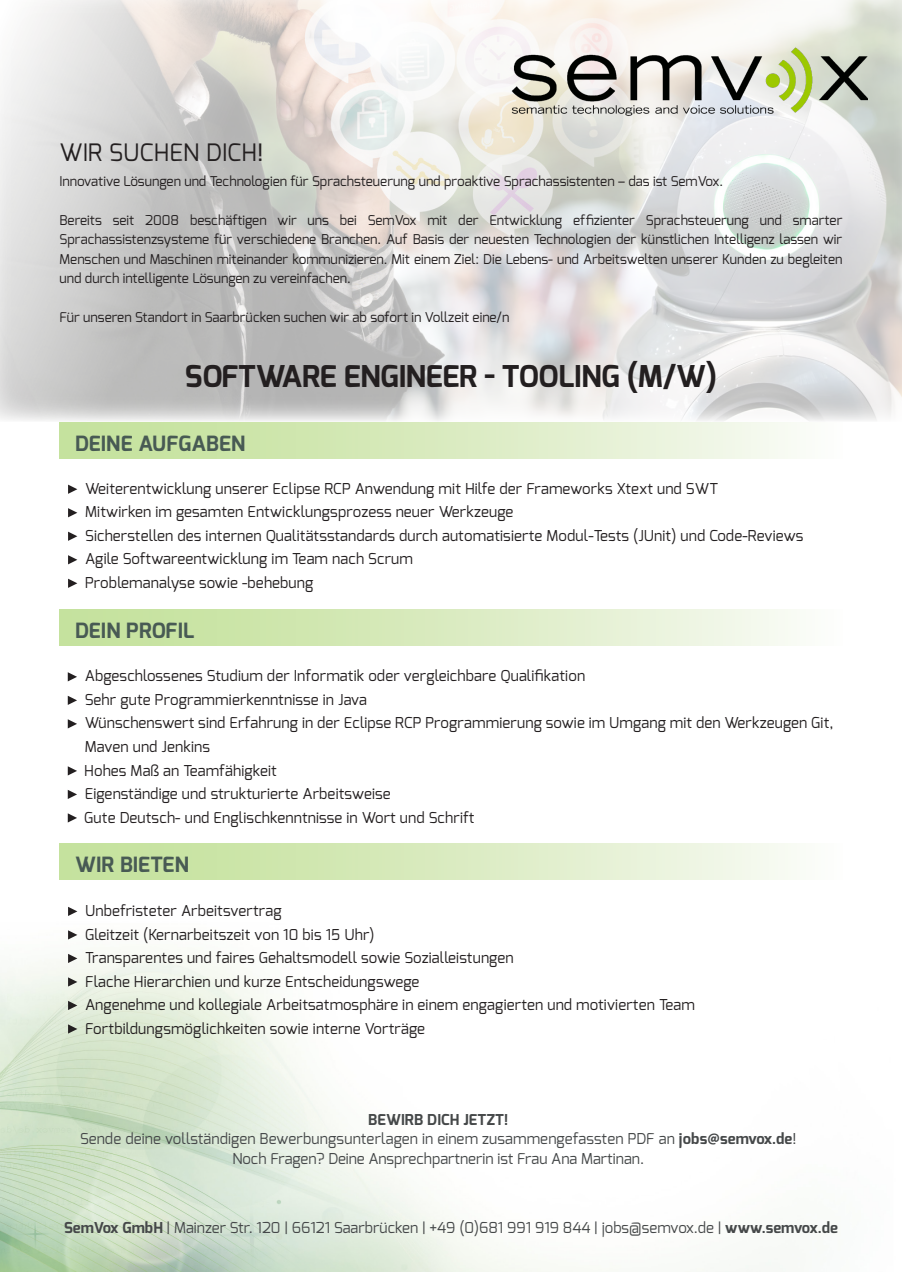
<style>
.page{position:relative;width:902px;height:1272px;background:#fff}
.page>*{position:absolute;margin:0;border:0;box-sizing:border-box;transform-origin:0 0}
.t1{font:700 30px "Exo";letter-spacing:-.01em;color:#231f20}
.t2{font:24px "Exo";letter-spacing:.01em;color:#231f20}
.t3{font:700 21px "Exo";letter-spacing:.01em;color:#485a54}
.t4{font:15px "Exo";letter-spacing:.01em;color:#231f20}
.t5{font:15px "Exo";color:#454849}
.t6{font:700 15px "Exo";letter-spacing:.01em;color:#454849}
.t7{font:13.5px/19.5px "Exo";color:#231f20;text-align:justify}
.s1{font-weight:700}
.s2{font-family:"Source Sans Pro";font-weight:700}
</style>
<div class="page">
<img style="left:0;top:911px;width:771px;height:360px">
<svg style="left:0;top:0;width:901px;height:421px"></svg>
<div style="left:60px;top:422px;width:782px;height:36px;background:linear-gradient(to right,#bfdf94,#f9faf5)"></div>
<svg style="left:68px;top:484px;width:9px;height:10px"></svg>
<svg style="left:68px;top:508px;width:9px;height:9px"></svg>
<svg style="left:68px;top:531px;width:9px;height:10px"></svg>
<svg style="left:68px;top:555px;width:9px;height:9px"></svg>
<svg style="left:68px;top:578px;width:9px;height:10px"></svg>
<img style="left:512px;top:34px;width:355px;height:95px">
<div style="left:60px;top:609px;width:782px;height:36px;background:linear-gradient(to right,#bfdf94,#f9faf5)"></div>
<svg style="left:68px;top:672px;width:9px;height:9px"></svg>
<svg style="left:68px;top:696px;width:9px;height:9px"></svg>
<svg style="left:68px;top:719px;width:9px;height:9px"></svg>
<svg style="left:68px;top:766px;width:9px;height:9px"></svg>
<svg style="left:68px;top:790px;width:9px;height:9px"></svg>
<svg style="left:68px;top:813px;width:9px;height:9px"></svg>
<div style="left:60px;top:843px;width:782px;height:36px;background:linear-gradient(to right,#bfdf94,#f9faf5)"></div>
<svg style="left:68px;top:907px;width:9px;height:9px"></svg>
<svg style="left:68px;top:930px;width:9px;height:9px"></svg>
<svg style="left:68px;top:953px;width:9px;height:10px"></svg>
<svg style="left:68px;top:977px;width:9px;height:9px"></svg>
<svg style="left:68px;top:1000px;width:9px;height:10px"></svg>
<svg style="left:68px;top:1024px;width:9px;height:9px"></svg>
<p class="t2" style="left:60px;top:137px;width:205px">WIR SUCHEN DICH!</p>
<p class="t7" style="left:60px;top:171px;width:665px">Innovative Lösungen und Technologien für Sprachsteuerung und proaktive Sprachassistenten – das ist SemVox.</p>
<p class="t7" style="left:60px;top:210px;width:784px">Bereits seit 2008 beschäftigen wir uns bei SemVox mit der Entwicklung effizienter Sprachsteuerung und smarter Sprachassistenzsysteme für verschiedene Branchen. Auf Basis der neuesten Technologien der künstlichen Intelligenz lassen wir Menschen und Maschinen miteinander kommunizieren. Mit einem Ziel: Die Lebens- und Arbeitswelten unserer Kunden zu begleiten und durch intelligente Lösungen zu vereinfachen.</p>
<p class="t7" style="left:60px;top:307px;width:451px">Für unseren Standort in Saarbrücken suchen wir ab sofort in Vollzeit eine/n</p>
<p class="t1" style="left:185px;top:357px;width:533px">SOFTWARE ENGINEER - TOOLING (M/W)</p>
<p class="t3" style="left:75px;top:430px;width:172px">DEINE AUFGABEN</p>
<p class="t4" style="left:85px;top:479px;width:634px">Weiterentwicklung unserer Eclipse RCP Anwendung mit Hilfe der Frameworks Xtext und SWT</p>
<p class="t4" style="left:85px;top:502px;width:430px">Mitwirken im gesamten Entwicklungsprozess neuer Werkzeuge</p>
<p class="t4" style="left:85px;top:526px;width:719px">Sicherstellen des internen Qualitätsstandards durch automatisierte Modul-Tests (JUnit) und Code-Reviews</p>
<p class="t4" style="left:85px;top:549px;width:329px">Agile Softwareentwicklung im Team nach Scrum</p>
<p class="t4" style="left:85px;top:573px;width:230px">Problemanalyse sowie -behebung</p>
<p class="t3" style="left:75px;top:617px;width:121px">DEIN PROFIL</p>
<p class="t4" style="left:85px;top:666px;width:502px">Abgeschlossenes Studium der Informatik oder vergleichbare Qualifikation</p>
<p class="t4" style="left:85px;top:690px;width:284px">Sehr gute Programmierkenntnisse in Java</p>
<p class="t4" style="left:85px;top:713px;width:750px">Wünschenswert sind Erfahrung in der Eclipse RCP Programmierung sowie im Umgang mit den Werkzeugen Git,</p>
<p class="t4" style="left:85px;top:737px;width:127px">Maven und Jenkins</p>
<p class="t4" style="left:84px;top:760px;width:194px">Hohes Maß an Teamfähigkeit</p>
<p class="t4" style="left:85px;top:784px;width:307px">Eigenständige und strukturierte Arbeitsweise</p>
<p class="t4" style="left:84px;top:807px;width:392px">Gute Deutsch- und Englischkenntnisse in Wort und Schrift</p>
<p class="t3" style="left:75px;top:851px;width:115px">WIR BIETEN</p>
<p class="t4" style="left:85px;top:901px;width:198px">Unbefristeter Arbeitsvertrag</p>
<p class="t4" style="left:85px;top:924px;width:291px">Gleitzeit (Kernarbeitszeit von 10 bis 15 Uhr)</p>
<p class="t4" style="left:85px;top:948px;width:430px">Transparentes und faires Gehaltsmodell sowie Sozialleistungen</p>
<p class="t4" style="left:85px;top:971px;width:336px">Flache Hierarchien und kurze Entscheidungswege</p>
<p class="t4" style="left:85px;top:995px;width:611px">Angenehme und kollegiale Arbeitsatmosphäre in einem engagierten und motivierten Team</p>
<p class="t4" style="left:85px;top:1018px;width:341px">Fortbildungsmöglichkeiten sowie interne Vorträge</p>
<p class="t6" style="left:368px;top:1109px;width:142px">BEWIRB DICH JETZT!</p>
<p class="t5" style="left:80px;top:1129px;width:718px">Sende deine vollständigen Bewerbungsunterlagen in einem zusammengefassten PDF an <span class="s1">jobs</span><span class="s2">@</span><span class="s1">semvox.de</span>!</p>
<p class="t5" style="left:232px;top:1148px;width:413px">Noch Fragen? Deine Ansprechpartnerin ist Frau Ana Martinan.</p>
<p class="t5" style="left:64px;top:1217px;width:775px"><span class="s1">SemVox GmbH</span> | Mainzer Str. 120 | 66121 Saarbrücken | +49 (0)681 991 919 844 | jobs@semvox.de | <span class="s1">www.semvox.de</span></p>
</div>
